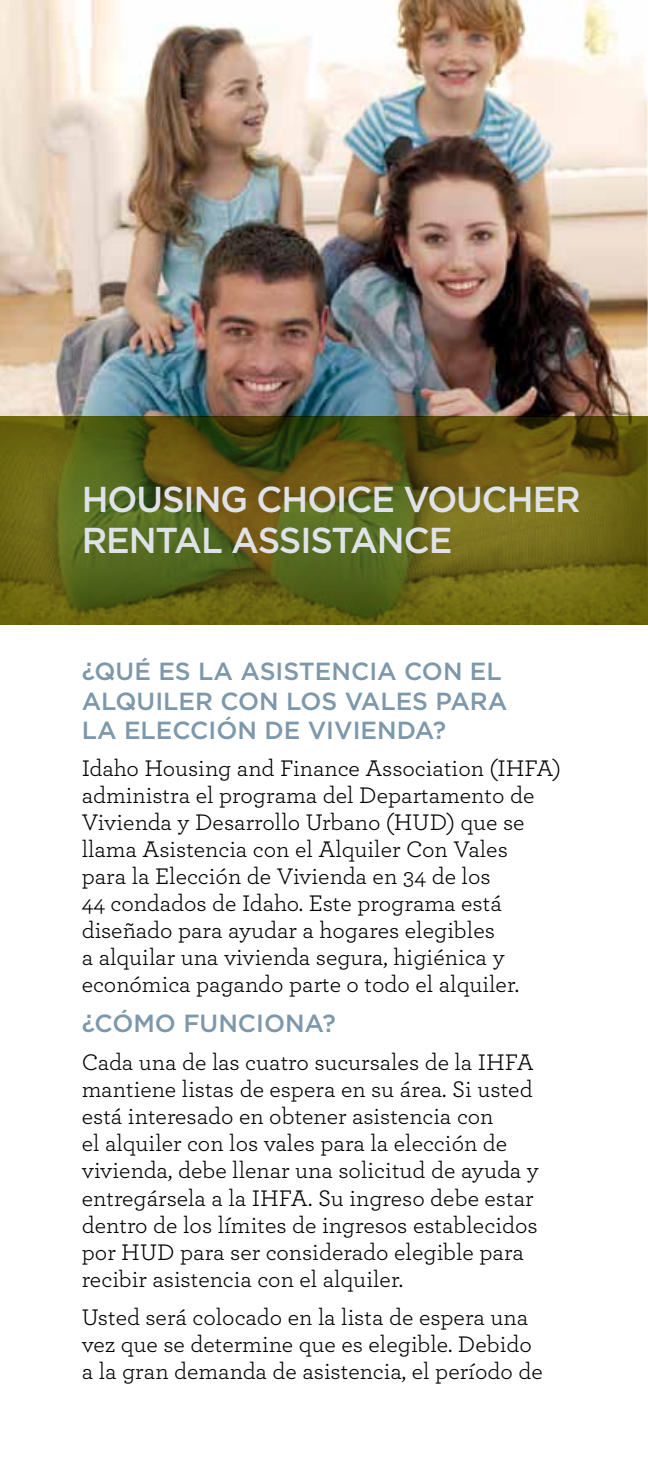
<style>
.page{position:relative;width:648px;height:1458px;background:#fff}
.page>*{position:absolute;margin:0;border:0;box-sizing:border-box;transform-origin:0 0}
.t1{font:500 36px/40.5px "Gotham";letter-spacing:-.03em;color:#dfe3e8}
.t2{font:500 24.75px/29.7px "Gotham";color:#7d98ab}
.t3{font:23.62px/27.2px "Archer";color:#000}
</style>
<div class="page">
<img style="left:0;top:0;width:648px;height:414px">
<svg style="left:0;top:414px;width:648px;height:211px;background:#626016"></svg>
<h1 class="t1" style="left:82px;top:479px;width:501px">HOUSING CHOICE VOUCHER<br>RENTAL ASSISTANCE</h1>
<p class="t2" style="left:82px;top:656px;width:427px">¿QUÉ ES LA ASISTENCIA CON EL<br>ALQUILER CON LOS VALES PARA<br>LA ELECCIÓN DE VIVIENDA?</p>
<p class="t3" style="left:82px;top:754px;width:481px">Idaho Housing and Finance Association (IHFA) administra el programa del Departamento de Vivienda y Desarrollo Urbano (HUD) que se llama Asistencia con el Alquiler Con Vales<br>para la Elección de Vivienda en 34 de los<br>44 condados de Idaho. Este programa está diseñado para ayudar a hogares elegibles<br>a alquilar una vivienda segura, higiénica y económica pagando parte o todo el alquiler.</p>
<p class="t2" style="left:82px;top:1008px;width:256px">¿CÓMO FUNCIONA?</p>
<p class="t3" style="left:82px;top:1047px;width:459px">Cada una de las cuatro sucursales de la IHFA mantiene listas de espera en su área. Si usted está interesado en obtener asistencia con<br>el alquiler con los vales para la elección de vivienda, debe llenar una solicitud de ayuda y entregársela a la IHFA. Su ingreso debe estar dentro de los límites de ingresos establecidos por HUD para ser considerado elegible para recibir asistencia con el alquiler.</p>
<p class="t3" style="left:82px;top:1302px;width:463px">Usted será colocado en la lista de espera una vez que se determine que es elegible. Debido a la gran demanda de asistencia, el período de</p>
</div>
